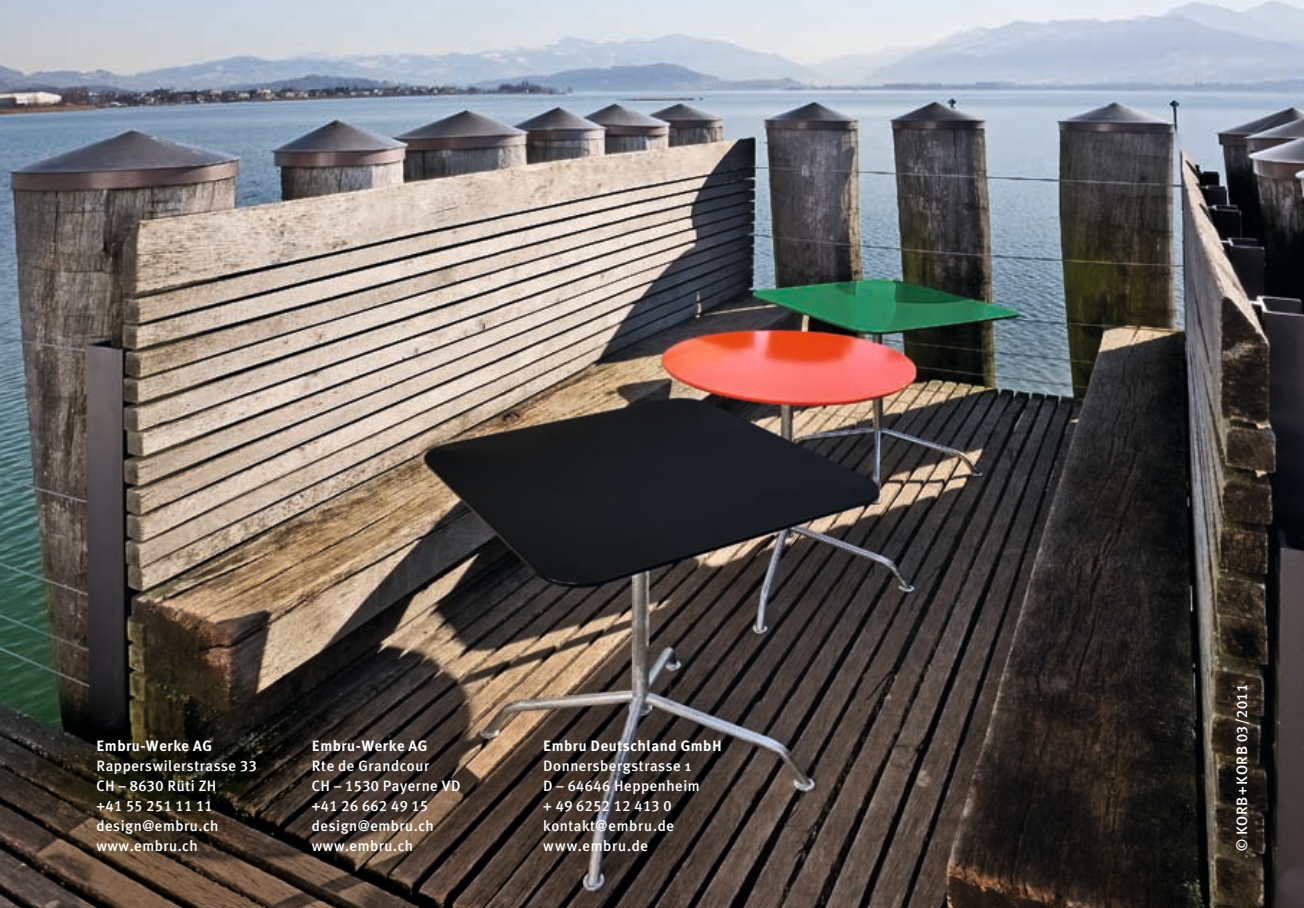
<style>
.page{position:relative;width:1304px;height:908px;background:#fff}
.page>*{position:absolute;margin:0;border:0;box-sizing:border-box;transform-origin:0 0}
.t1{font:500 15px/20px "Meta Plus";letter-spacing:.035em;color:#fff}
.t2{font:15px "Meta Plus Medium Caps";letter-spacing:.035em;color:#fff}
.t3{font:700 15px "Meta Plus";letter-spacing:.035em;color:#fff}
.s1{font-weight:700}
.s2{font-family:"Meta Plus Medium Caps";font-weight:400}
</style>
<div class="page">
<img style="left:0;top:0;width:1304px;height:907px">
<p class="t1" style="left:96px;top:735px;width:162px"><span class="s1">Embru-Werke AG<br></span>Rapperswilerstrasse <span class="s2">33<br></span>CH – <span class="s2">8630</span> Rüti ZH</p>
<p class="t2" style="left:96px;top:797px;width:118px">+41 55 251 11 11</p>
<p class="t1" style="left:96px;top:815px;width:123px">design@embru.ch www.embru.ch</p>
<p class="t3" style="left:312px;top:737px;width:117px">Embru-Werke AG</p>
<p class="t1" style="left:312px;top:755px;width:150px">Rte de Grandcour<br>CH – <span class="s2">1530</span> Payerne VD</p>
<p class="t2" style="left:312px;top:796px;width:118px">+41 26 662 49 15</p>
<p class="t1" style="left:312px;top:815px;width:123px">design@embru.ch www.embru.ch</p>
<p class="t3" style="left:543px;top:736px;width:180px">Embru Deutschland GmbH</p>
<p class="t1" style="left:543px;top:755px;width:158px">Donnersbergstrasse 1<br>D – <span class="s2">64646</span> Heppenheim</p>
<p class="t2" style="left:543px;top:796px;width:130px">+ 49 6252 12 413 0</p>
<p class="t1" style="left:543px;top:815px;width:133px">kontakt@embru.de www.embru.de</p>
<p class="t1" style="left:1232px;top:850px;width:169px;rotate:-90deg">© KORB+KORB <span class="s2">03/2011</span></p>
</div>
